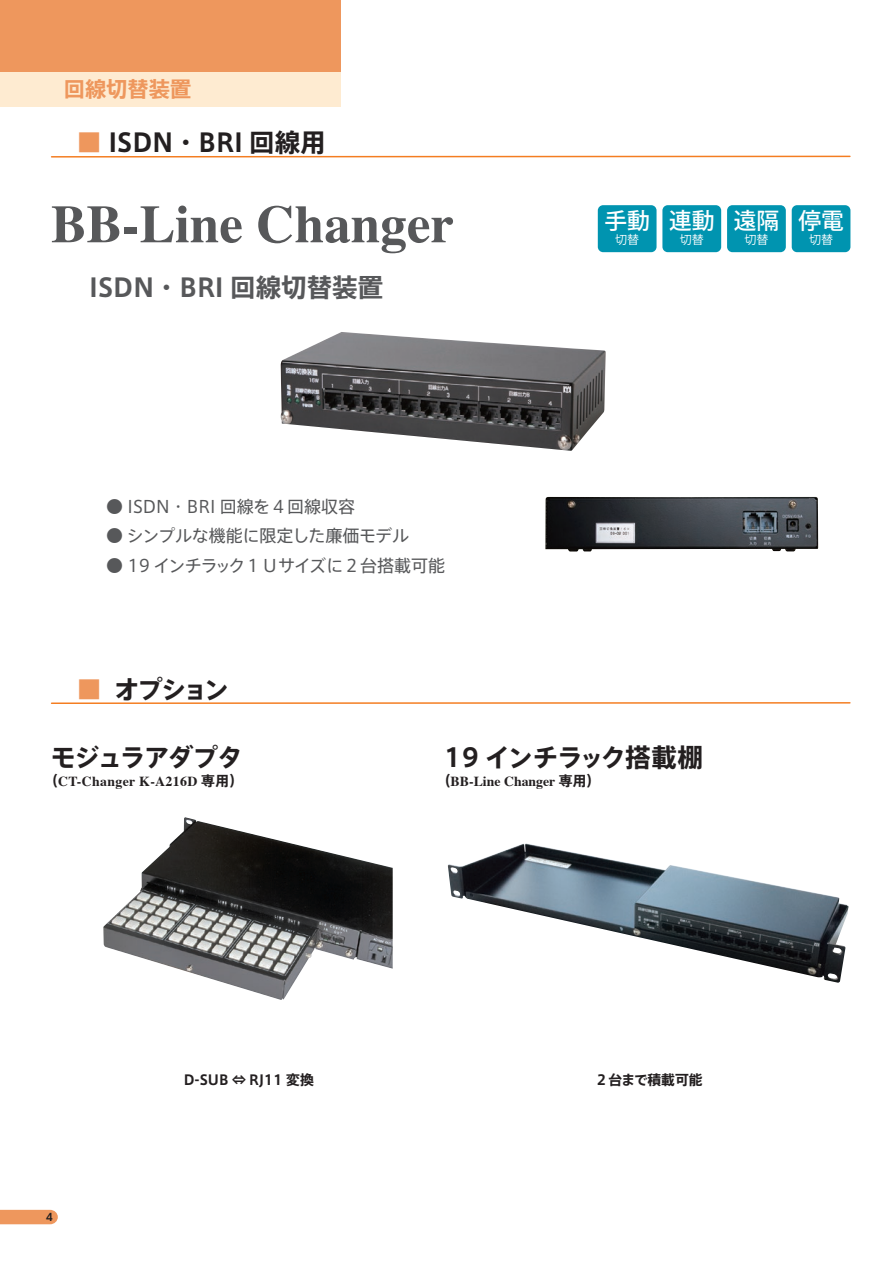
<style>
.page{position:relative;width:893px;height:1263px;background:#fff}
.page>*{position:absolute;margin:0;border:0;box-sizing:border-box;transform-origin:0 0}
.t1{font:700 53.1px "Times";color:#57585a}
.t2{font:700 25.5px "Axis Std";letter-spacing:-.035em;color:#231f20}
.t3{font:700 25.5px "Axis Std";color:#57585a}
.t4{font:700 25.5px "Axis Std";color:#231f20}
.t5{font:700 25.5px "Axis Std";letter-spacing:-.065em;color:#231f20}
.t6{font:22.65px "Koz Go Pr 6 N Medium 90 pv RKSJ H";color:#fff}
.t7{font:700 21.3px "Axis Std";color:#ee975d}
.t8{font:16.95px "Axis Std";color:#57585a}
.t9{font:700 13.8px "Times";letter-spacing:.025em;color:#231f20}
.t10{font:700 13.8px "Axis Std";color:#231f20}
.t11{font:700 13.8px "Times";color:#231f20}
.t12{font:12px "Koz Go Pr 6 N Regular 90 pv RKSJ H";color:#fff}
.t13{font:700 10.65px "Axis Std";color:#231f20}
.s1{color:#ee975d}
.s2{font-family:"Axis Std"}
</style>
<div class="page">
<div style="left:0;top:0;width:340px;height:106px;background:#ee975d"></div>
<div style="left:0;top:72px;width:340px;height:34px;background:#feebd1"></div>
<hr style="left:52px;top:702px;width:798px;height:2px;background:#f47d21">
<hr style="left:52px;top:156px;width:798px;height:2px;background:#f47d21">
<img style="left:545px;top:497px;width:273px;height:54px">
<img style="left:448px;top:843px;width:401px;height:140px">
<img style="left:281px;top:332px;width:325px;height:119px">
<img style="left:103px;top:817px;width:290px;height:183px">
<div style="left:598px;top:205px;width:58px;height:47px;background:#0094b0;border-radius:5px"></div>
<div style="left:662px;top:205px;width:59px;height:47px;background:#0094b0;border-radius:5px"></div>
<div style="left:727px;top:205px;width:59px;height:47px;background:#0094b0;border-radius:5px"></div>
<div style="left:792px;top:205px;width:58px;height:47px;background:#0094b0;border-radius:5px"></div>
<svg style="left:0;top:1210px;width:58px;height:14px"></svg>
<p class="t7" style="left:64px;top:73px;width:129px">回線切替装置</p>
<h2 class="t4" style="left:77px;top:123px;width:251px"><span class="s1">■</span> ISDN・BRI 回線用</h2>
<h1 class="t1" style="left:51px;top:173px;width:405px">BB-Line Changer</h1>
<h2 class="t3" style="left:89px;top:268px;width:295px">ISDN・BRI 回線切替装置</h2>
<h3 class="t6" style="left:604px;top:208px;width:47px">手動</h3>
<p class="t12" style="left:615px;top:233px;width:26px">切替</p>
<h3 class="t6" style="left:669px;top:208px;width:47px">連動</h3>
<p class="t12" style="left:680px;top:233px;width:26px">切替</p>
<h3 class="t6" style="left:734px;top:208px;width:47px">遠隔</h3>
<p class="t12" style="left:744px;top:233px;width:26px">切替</p>
<h3 class="t6" style="left:798px;top:208px;width:47px">停電</h3>
<p class="t12" style="left:809px;top:233px;width:26px">切替</p>
<p class="t8" style="left:106px;top:493px;width:250px">● ISDN・BRI 回線を４回線収容</p>
<p class="t8" style="left:106px;top:523px;width:304px">● シンプルな機能に限定した廉価モデル</p>
<p class="t8" style="left:106px;top:553px;width:340px">● 19 インチラック１Ｕサイズに２台搭載可能</p>
<h2 class="t2" style="left:77px;top:669px;width:154px"><span class="s1">■</span> オプション</h2>
<h2 class="t5" style="left:51px;top:737px;width:194px">モジュラアダプタ</h2>
<p class="t9" style="left:44px;top:768px;width:201px"><span class="s2">（</span>CT-Changer K-A216D <span class="s2">専用）</span></p>
<h2 class="t2" style="left:444px;top:737px;width:261px">19 インチラック搭載棚</h2>
<p class="t11" style="left:437px;top:768px;width:165px"><span class="s2">（</span>BB-Line Changer <span class="s2">専用）</span></p>
<p class="t13" style="left:46px;top:1209px;width:9px">4</p>
<p class="t10" style="left:184px;top:1069px;width:132px">D-SUB ⇔ RJ11 変換</p>
<p class="t10" style="left:595px;top:1069px;width:110px">２台まで積載可能</p>
</div>
